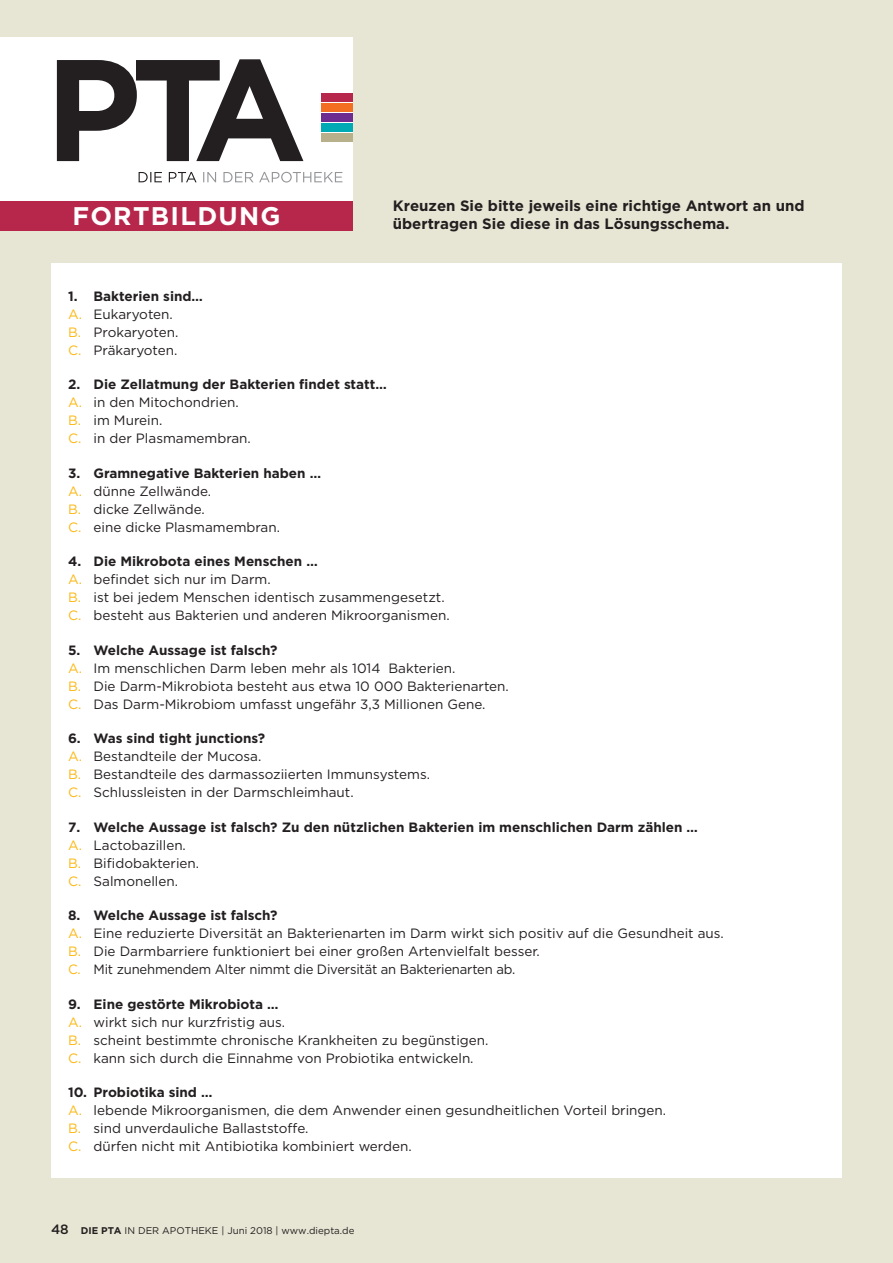
<style>
.page{position:relative;width:893px;height:1263px;background:#e7e5d4}
.page>*{position:absolute;margin:0;border:0;box-sizing:border-box;transform-origin:0 0}
.t1{font:700 25.5px "Gotham";letter-spacing:.05em;color:#fff}
.t2{font:700 15px/18px "Gotham";color:#231f20}
.t3{font:13.5px/18px "Gotham";color:#231f20}
.t4{font:700 13.5px/18px "Gotham";color:#231f20}
.t5{font:9.75px "Gotham";color:#231f20}
.s1{font-weight:700}
.s2{color:#fcb814}
.s3{font-weight:400;color:#fcb814}
.s4{font-weight:400}
.s5{font-weight:500;font-size:13.5px}
</style>
<div class="page">
<div style="left:0;top:37px;width:353px;height:168px;background:#fff"></div>
<div style="left:321px;top:93px;width:32px;height:9px;background:#b6274b"></div>
<div style="left:321px;top:103px;width:32px;height:9px;background:#f36e21"></div>
<div style="left:321px;top:113px;width:32px;height:9px;background:#6e2c91"></div>
<div style="left:321px;top:123px;width:32px;height:9px;background:#00aab5"></div>
<div style="left:321px;top:134px;width:32px;height:8px;background:#b7b08b"></div>
<svg style="left:203px;top:172px;width:139px;height:10px"></svg>
<svg style="left:139px;top:172px;width:58px;height:10px"></svg>
<svg style="left:57px;top:60px;width:246px;height:101px"></svg>
<div style="left:0;top:201px;width:353px;height:30px;background:#b6274b"></div>
<div style="left:51px;top:264px;width:791px;height:914px;background:#fff"></div>
<h1 class="t1" style="left:72px;top:199px;width:210px">FORTBILDUNG</h1>
<p class="t2" style="left:393px;top:197px;width:413px">Kreuzen Sie bitte jeweils eine richtige Antwort an und übertragen Sie diese in das Lösungsschema.</p>
<p class="t3" style="left:68px;top:287px;width:136px"><span class="s1">1. Bakterien sind…<br></span><span class="s2">A.</span> Eukaryoten.<br><span class="s2">B.</span> Prokaryoten.<br><span class="s2">C.</span> Präkaryoten.</p>
<p class="t3" style="left:68px;top:375px;width:320px"><span class="s1">2. Die Zellatmung der Bakterien findet statt…<br></span><span class="s2">A.</span> in den Mitochondrien.<br><span class="s2">B.</span> im Murein.<br><span class="s2">C.</span> in der Plasmamembran.</p>
<p class="t3" style="left:68px;top:464px;width:254px"><span class="s1">3. Gramnegative Bakterien haben …<br></span><span class="s2">A.</span> dünne Zellwände.<br><span class="s2">B.</span> dicke Zellwände.<br><span class="s2">C.</span> eine dicke Plasmamembran.</p>
<p class="t3" style="left:68px;top:552px;width:383px"><span class="s1">4. Die Mikrobota eines Menschen …<br></span><span class="s2">A.</span> befindet sich nur im Darm.<br><span class="s2">B.</span> ist bei jedem Menschen identisch zusammengesetzt.<br><span class="s2">C.</span> besteht aus Bakterien und anderen Mikroorganismen.</p>
<p class="t3" style="left:68px;top:641px;width:442px"><span class="s1">5. Welche Aussage ist falsch?<br></span><span class="s2">A.</span> Im menschlichen Darm leben mehr als 1014 Bakterien.<br><span class="s2">B.</span> Die Darm-Mikrobiota besteht aus etwa 10 000 Bakterienarten.<br><span class="s2">C.</span> Das Darm-Mikrobiom umfasst ungefähr 3,3 Millionen Gene.</p>
<p class="t3" style="left:68px;top:729px;width:364px"><span class="s1">6. Was sind tight junctions?<br></span><span class="s2">A.</span> Bestandteile der Mucosa.<br><span class="s2">B.</span> Bestandteile des darmassoziierten Immunsystems.<br><span class="s2">C.</span> Schlussleisten in der Darmschleimhaut.</p>
<p class="t4" style="left:68px;top:818px;width:631px">7. Welche Aussage ist falsch? Zu den nützlichen Bakterien im menschlichen Darm zählen … <span class="s3">A.</span> <span class="s4">Lactobazillen.<br></span><span class="s3">B.</span> <span class="s4">Bifidobakterien.<br></span><span class="s3">C.</span> <span class="s4">Salmonellen.</span></p>
<p class="t3" style="left:68px;top:906px;width:657px"><span class="s1">8. Welche Aussage ist falsch?<br></span><span class="s2">A.</span> Eine reduzierte Diversität an Bakterienarten im Darm wirkt sich positiv auf die Gesundheit aus.<br><span class="s2">B.</span> Die Darmbarriere funktioniert bei einer großen Artenvielfalt besser.<br><span class="s2">C.</span> Mit zunehmendem Alter nimmt die Diversität an Bakterienarten ab.</p>
<p class="t3" style="left:68px;top:995px;width:422px"><span class="s1">9. Eine gestörte Mikrobiota …<br></span><span class="s2">A.</span> wirkt sich nur kurzfristig aus.<br><span class="s2">B.</span> scheint bestimmte chronische Krankheiten zu begünstigen.<br><span class="s2">C.</span> kann sich durch die Einnahme von Probiotika entwickeln.</p>
<p class="t3" style="left:68px;top:1083px;width:600px"><span class="s1">10. Probiotika sind …<br></span><span class="s2">A.</span> lebende Mikroorganismen, die dem Anwender einen gesundheitlichen Vorteil bringen.<br><span class="s2">B.</span> sind unverdauliche Ballaststoffe.<br><span class="s2">C.</span> dürfen nicht mit Antibiotika kombiniert werden.</p>
<p class="t5" style="left:51px;top:1224px;width:305px"><span class="s5">48</span> <span class="s1">DIE PTA</span> IN DER APOTHEKE | Juni 2018 | www.diepta.de</p>
<p class="t5" style="left:227px;top:1224px;width:143px">August 2017 | www.diepta.de</p>
</div>
